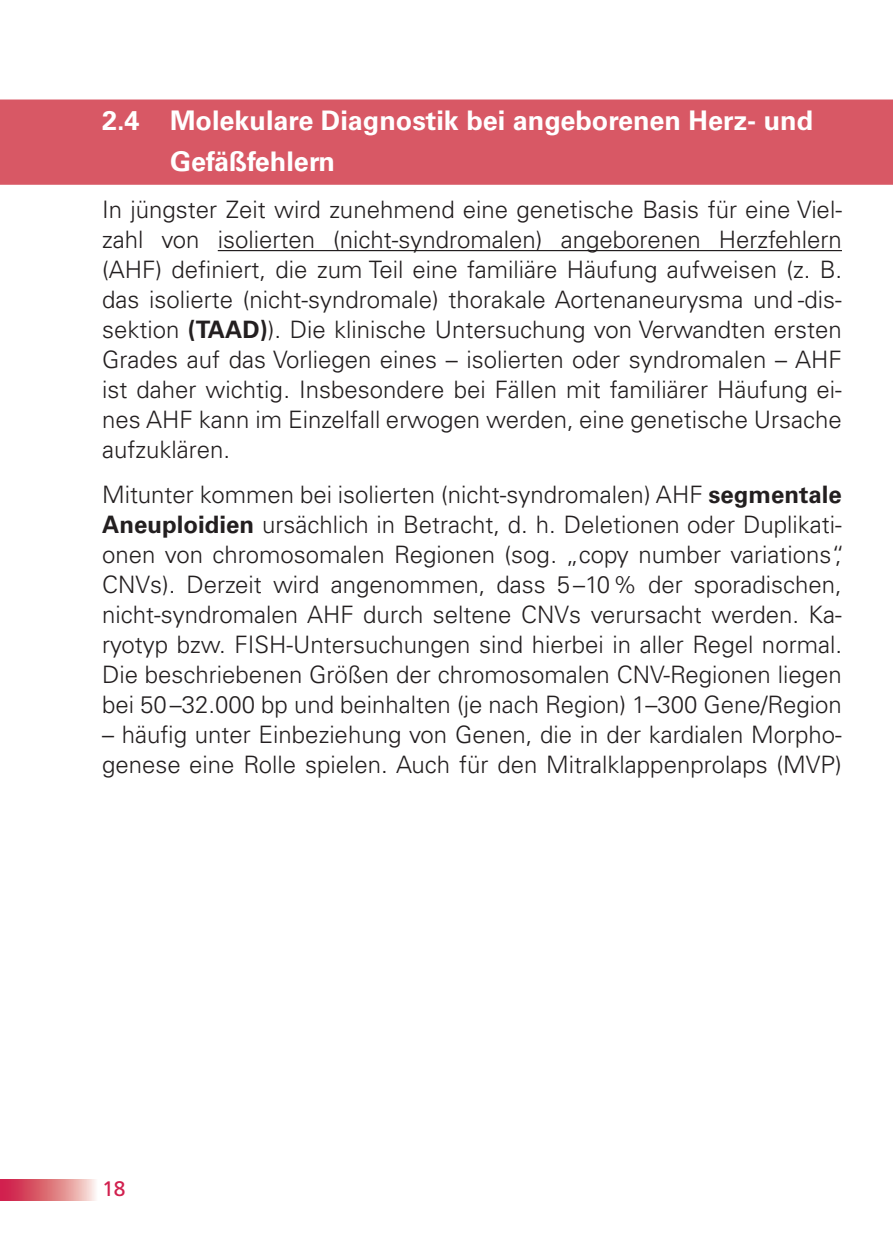
<style>
.page{position:relative;width:893px;height:1259px;background:#fff}
.page>*{position:absolute;margin:0;border:0;box-sizing:border-box;transform-origin:0 0}
.t1{font:700 27px/41.1px "Univers LT Pro 65";color:#fff}
.t2{font:300 24px/30px "Univers LT Pro 45";color:#231f20}
.t3{font:21px "Frutiger LT Pro";color:#d1204e}
.s1{font-family:"Univers LT Pro 65";font-weight:700}
</style>
<div class="page">
<svg style="left:0;top:1179px;width:96px;height:21px;background:#df7683"></svg>
<div style="left:0;top:99px;width:893px;height:43px;background:#d85865"></div>
<div style="left:0;top:140px;width:893px;height:45px;background:#d85865"></div>
<hr style="left:218px;top:250px;width:624px;height:1px;background:#231f20">
<p class="t1" style="left:170px;top:100px;width:645px;text-indent:-68px">2.4 Molekulare Diagnostik bei angeborenen Herz- und<br>Gefäßfehlern</p>
<p class="t2" style="left:102px;top:195px;width:741px;text-align:justify">In jüngster Zeit wird zunehmend eine genetische Basis für eine Viel&shy;zahl von isolierten (nicht-syndromalen) angeborenen Herzfehlern (AHF) definiert, die zum Teil eine familiäre Häufung aufweisen (z. B. das isolierte (nicht-syndromale) thorakale Aortenaneurysma und -dis&shy;sektion <span class="s1">(TAAD)</span>). Die klinische Untersuchung von Verwandten ersten Grades auf das Vorliegen eines – isolierten oder syndromalen – AHF ist daher wichtig. Insbesondere bei Fällen mit familiärer Häufung ei&shy;nes AHF kann im Einzelfall erwogen werden, eine genetische Ursache aufzuklären.</p>
<p class="t2" style="left:102px;top:480px;width:744px">Mitunter kommen bei isolierten (nicht-syndromalen) AHF <span class="s1">segmentale Aneuploidien</span> ursächlich in Betracht, d. h. Deletionen oder Duplikati&shy;onen von chromosomalen Regionen (sog. „copy number variations“, CNVs). Derzeit wird angenommen, dass 5–10% der sporadischen, nicht-syndromalen AHF durch seltene CNVs verursacht werden. Ka&shy;ryotyp bzw. FISH-Untersuchungen sind hierbei in aller Regel normal.<br>Die beschriebenen Größen der chromosomalen CNV-Regionen liegen bei 50–32.000 bp und beinhalten (je nach Region) 1–300 Gene/Region</p>
<p class="t2" style="left:102px;top:720px;width:741px">– häufig unter Einbeziehung von Genen, die in der kardialen Morpho&shy;genese eine Rolle spielen. Auch für den Mitralklappenprolaps (MVP)</p>
<p class="t3" style="left:102px;top:1176px;width:25px">18</p>
</div>
